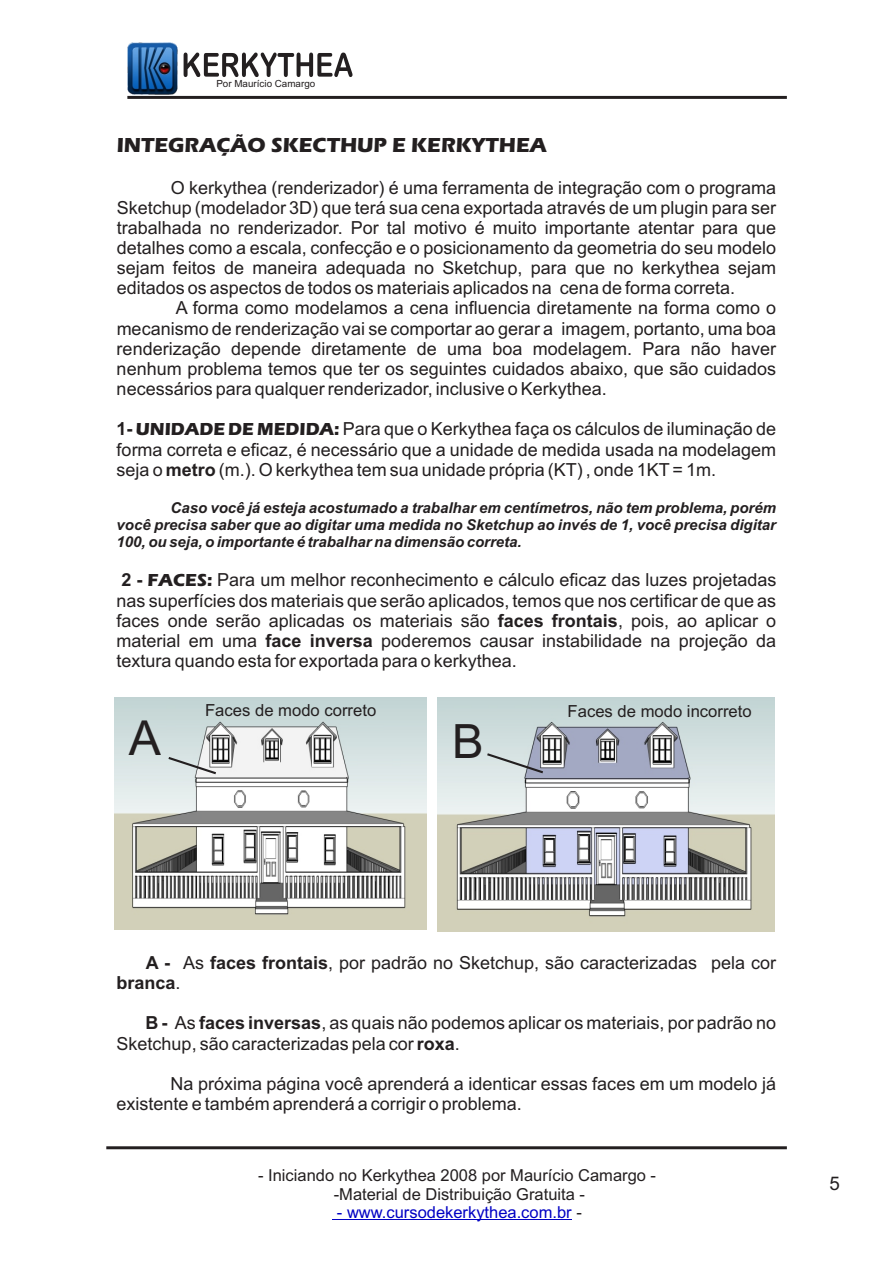
<style>
.page{position:relative;width:893px;height:1263px;background:#fff}
.page>*{position:absolute;margin:0;border:0;box-sizing:border-box;transform-origin:0 0}
.t1{font:48.15px "Arial";color:#231f20}
.t2{font:47.25px "Arial";color:#231f20}
.t3{font:700 21px "Eras ITC";color:#231f20}
.t4{font:18.75px "Arial";color:#231f20}
.t5{font:18px/20.1px "Arial";color:#231f20;text-align:justify}
.t6{font:16.65px "Arial";color:#231f20}
.t7{font:16.5px/18.5px "Arial";color:#231f20;text-align:center}
.t8{font:16.5px "Arial";color:#0000c4}
.t9{font:italic 700 15px/16.8px "Arial";color:#231f20;text-align:justify}
.t10{font:9.9px "Arial";color:#231f20}
.s1{font-weight:700}
.s2{font-family:"Eras ITC";font-weight:700}
.s3{color:#231f20}
</style>
<div class="page">
<img style="left:127px;top:42px;width:51px;height:52px">
<svg style="left:184px;top:53px;width:168px;height:24px"></svg>
<hr style="left:127px;top:96px;width:660px;height:3px;background:#231f20">
<hr style="left:332px;top:1219px;width:240px;height:1px;background:#0000c4">
<hr style="left:106px;top:1146px;width:681px;height:3px;background:#231f20">
<img style="left:115px;top:698px;width:312px;height:231px">
<img style="left:438px;top:698px;width:336px;height:233px">
<svg style="left:485px;top:752px;width:60px;height:23px"></svg>
<svg style="left:166px;top:755px;width:52px;height:21px"></svg>
<p class="t10" style="left:216px;top:80px;width:100px">Por Maurício Camargo</p>
<p class="t3" style="left:117px;top:138px;width:432px">INTEGRAÇÃO SKECTHUP E KERKYTHEA</p>
<p class="t5" style="left:117px;top:179px;width:661px;text-indent:54px">O kerkythea (renderizador) é uma ferramenta de integração com o programa Sketchup (modelador 3D) que terá sua cena exportada através de um plugin para ser trabalhada no renderizador. Por tal motivo é muito importante atentar para que detalhes como a escala, confecção e o posicionamento da geometria do seu modelo sejam feitos de maneira adequada no Sketchup, para que no kerkythea sejam editados os aspectos de todos os materiais aplicados na cena de forma correta.</p>
<p class="t5" style="left:117px;top:300px;width:661px;text-indent:59px">A forma como modelamos a cena influencia diretamente na forma como o mecanismo de renderização vai se comportar ao gerar a imagem, portanto, uma boa renderização depende diretamente de uma boa modelagem. Para não haver nenhum problema temos que ter os seguintes cuidados abaixo, que são cuidados necessários para qualquer renderizador, inclusive o Kerkythea.</p>
<p class="t5" style="left:117px;top:420px;width:661px"><span class="s1">1-</span> <span class="s2">UNIDADE DE MEDIDA:</span> Para que o Kerkythea faça os cálculos de iluminação de forma correta e eficaz, é necessário que a unidade de medida usada na modelagem seja o <span class="s1">metro</span> (m.). O kerkythea tem sua unidade própria (KT) , onde 1KT= 1m.</p>
<p class="t9" style="left:117px;top:501px;width:661px;text-indent:54px">Caso você já esteja acostumado a trabalhar em centímetros, não tem problema, porém você precisa saber que ao digitar uma medida no Sketchup ao invés de 1, você precisa digitar 100, ou seja, o importante é trabalhar na dimensão correta.</p>
<p class="t5" style="left:117px;top:572px;width:661px"><span class="s1">2 -</span> <span class="s2">FACES:</span> Para um melhor reconhecimento e cálculo eficaz das luzes projetadas nas superfícies dos materiais que serão aplicados, temos que nos certificar de que as faces onde serão aplicadas os materiais são <span class="s1">faces frontais</span>, pois, ao aplicar o material em uma <span class="s1">face inversa</span> poderemos causar instabilidade na projeção da textura quando esta for exportada para o kerkythea.</p>
<p class="t6" style="left:205px;top:703px;width:173px">Faces de modo correto</p>
<p class="t6" style="left:568px;top:704px;width:186px">Faces de modo incorreto</p>
<h1 class="t1" style="left:129px;top:719px;width:34px">A</h1>
<h2 class="t2" style="left:452px;top:724px;width:33px">B</h2>
<p class="t5" style="left:117px;top:954px;width:661px;text-indent:29px"><span class="s1">A -</span> As <span class="s1">faces frontais</span>, por padrão no Sketchup, são caracterizadas pela cor <span class="s1">branca</span>.</p>
<p class="t5" style="left:117px;top:1015px;width:661px;text-indent:29px"><span class="s1">B -</span> As <span class="s1">faces inversas</span>, as quais não podemos aplicar os materiais, por padrão no<br>Sketchup, são caracterizadas pela cor <span class="s1">roxa</span>.</p>
<p class="t5" style="left:117px;top:1075px;width:661px;text-indent:54px">Na próxima página você aprenderá a identicar essas faces em um modelo já existente e também aprenderá a corrigir o problema.</p>
<p class="t7" style="left:258px;top:1168px;width:399px">- Iniciando no Kerkythea 2008 por Maurício Camargo - -Material de Distribuição Gratuita -</p>
<p class="t8" style="left:337px;top:1206px;width:246px">- www.cursodekerkythea.com.br <span class="s3">-</span></p>
<p class="t4" style="left:829px;top:1176px;width:12px">5</p>
</div>
